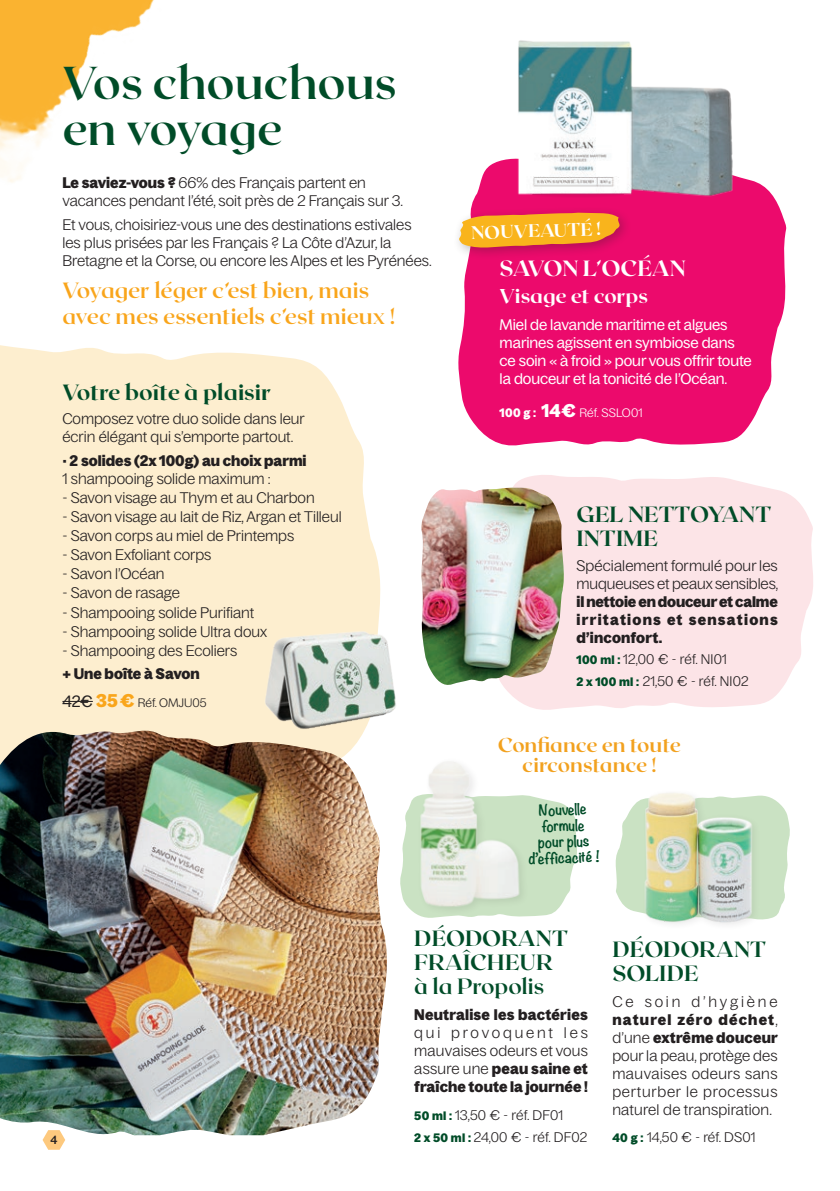
<style>
.page{position:relative;width:840px;height:1191px;background:#fff}
.page>*{position:absolute;margin:0;border:0;box-sizing:border-box;transform-origin:0 0}
.t1{font:700 46px/46px "Roxborough CF";letter-spacing:-.005em;color:#004c28}
.NOM_DU_PRODUIT{font:800 22px/24px "Roxborough CF";color:#004c28}
.t2{font:700 22px/26.4px "Roxborough CF";color:#f9a51b}
.t3{font:800 22px "Roxborough CF";color:#004c28}
.NOM_DU_PRODUIT-2{font:800 22px "Roxborough CF";letter-spacing:-.02em;color:#fff}
.t4{font:800 20px/20px "Roxborough CF";letter-spacing:-.005em;color:#f2a11e;text-align:center}
.NOM_DU_PRODUIT-3{font:800 20px "Roxborough CF";letter-spacing:-.005em;color:#fff}
.NOM_DU_PRODUIT-4{font:800 18.2px "Roxborough CF";color:#fff}
.Descriptif_produit{font:300 15px/18px "Bagoss Standard";color:#231f20}
.Descriptif_produit-2{font:700 15px/18px "Bagoss Standard";letter-spacing:.01em;color:#231f20;text-align:justify}
.t5{font:15px/18px "Bagoss Standard";letter-spacing:-.005em;color:#fff}
.Note_script{font:700 14px/16px "Noteworthy";color:#004c28;text-align:center}
.Descriptif_produit-3{font:300 13.6px "Bagoss Standard";letter-spacing:.015em;color:#231f20}
.t6{font:500 13px "Today SHOP";color:#231f20}
.REF_PRIX{font:300 12px "Bagoss Standard";letter-spacing:.015em;color:#fff}
.t7{font:300 12px "Bagoss Standard";color:#231f20}
.s1{font-weight:700}
.s2{font-weight:400;font-size:16px}
.s3{font-weight:700;font-size:18px;color:#f9a51b}
.s4{font-weight:700;font-size:18px}
.s5{font-weight:300}
.s6{font-weight:700;font-size:12px;color:#004c28}
</style>
<div class="page">
<div style="left:0;top:345px;width:381px;height:381px;background:#fdeecf"></div>
<img style="left:0;top:0;width:154px;height:183px">
<img style="left:0;top:726px;width:387px;height:409px">
<svg style="left:458px;top:167px;width:329px;height:279px;background:#ee237b"></svg>
<svg style="left:504px;top:475px;width:309px;height:235px;background:#fce6e9"></svg>
<svg style="left:400px;top:796px;width:177px;height:122px"></svg>
<svg style="left:615px;top:796px;width:175px;height:124px"></svg>
<img style="left:488px;top:40px;width:264px;height:190px">
<img style="left:262px;top:620px;width:134px;height:115px">
<hr style="left:62px;top:701px;width:31px;height:1px;background:#231f20">
<img style="left:629px;top:792px;width:135px;height:132px">
<div style="left:416px;top:757px;width:113px;height:159px;background:#231f20;opacity:.1"></div>
<img style="left:408px;top:757px;width:118px;height:159px">
<img style="left:421px;top:487px;width:146px;height:200px">
<div style="left:452px;top:206px;width:180px;height:55px;background:#231f20;opacity:.3"></div>
<svg style="left:458px;top:213px;width:165px;height:35px;background:#f2992f"></svg>
<svg style="left:43px;top:1130px;width:22px;height:19px"></svg>
<p class="t1" style="left:62px;top:57px;width:335px">Vos chouchous en voyage</p>
<p class="Descriptif_produit" style="left:62px;top:173px;width:342px"><span class="s1">Le saviez-vous ?</span> 66% des Français partent en vacances pendant l’été, soit près de 2 Français sur 3.</p>
<p class="Descriptif_produit" style="left:62px;top:215px;width:370px">Et vous, choisiriez-vous une des destinations estivales les plus prisées par les Français ? La Côte d’Azur, la<br>Bretagne et la Corse, ou encore les Alpes et les Pyrénées.</p>
<p class="t2" style="left:62px;top:275px;width:334px">Voyager léger c’est bien, mais avec mes essentiels c’est mieux !</p>
<p class="t3" style="left:62px;top:375px;width:210px">Votre boîte à plaisir</p>
<p class="Descriptif_produit" style="left:62px;top:409px;width:244px">Composez votre duo solide dans leur écrin élégant qui s’emporte partout.</p>
<p class="Descriptif_produit-2" style="left:62px;top:450px;width:245px">• 2 solides (2x 100g) au choix parmi</p>
<p class="Descriptif_produit" style="left:62px;top:468px;width:209px">1 shampooing solide maximum :</p>
<p class="Descriptif_produit" style="left:62px;top:487px;width:254px">- Savon visage au Thym et au Charbon</p>
<p class="Descriptif_produit" style="left:62px;top:507px;width:281px">- Savon visage au lait de Riz, Argan et Tilleul</p>
<p class="Descriptif_produit" style="left:62px;top:526px;width:233px">- Savon corps au miel de Printemps</p>
<p class="Descriptif_produit" style="left:62px;top:545px;width:150px">- Savon Exfoliant corps</p>
<p class="Descriptif_produit" style="left:62px;top:564px;width:104px">- Savon l’Océan</p>
<p class="Descriptif_produit" style="left:62px;top:583px;width:119px">- Savon de rasage</p>
<p class="Descriptif_produit" style="left:62px;top:602px;width:193px">- Shampooing solide Purifiant</p>
<p class="Descriptif_produit" style="left:62px;top:621px;width:206px">- Shampooing solide Ultra doux</p>
<p class="Descriptif_produit" style="left:62px;top:641px;width:176px">- Shampooing des Ecoliers</p>
<p class="Descriptif_produit-2" style="left:62px;top:664px;width:139px">+ Une boîte à Savon</p>
<p class="t7" style="left:62px;top:694px;width:145px"><span class="s2">42€</span> <span class="s3">35 €</span> Réf. OMJU05</p>
<p class="NOM_DU_PRODUIT-4" style="left:470px;top:219px;width:131px;rotate:-2deg">NOUVEAUTÉ !</p>
<p class="NOM_DU_PRODUIT-2" style="left:499px;top:251px;width:188px">SAVON L’OCÉAN</p>
<p class="NOM_DU_PRODUIT-3" style="left:499px;top:281px;width:150px">Visage et corps</p>
<p class="t5" style="left:499px;top:315px;width:253px">Miel de lavande maritime et algues marines agissent en symbiose dans ce soin « à froid » pour vous offrir toute la douceur et la tonicité de l’Océan.</p>
<p class="REF_PRIX" style="left:499px;top:404px;width:144px"><span class="s1">100 g :</span> <span class="s4">14€</span> Réf. SSLO01</p>
<p class="NOM_DU_PRODUIT" style="left:576px;top:500px;width:196px">GEL NETTOYANT<br>INTIME</p>
<p class="Descriptif_produit-2" style="left:576px;top:556px;width:203px"><span class="s5">Spécialement formulé pour les muqueuses et peaux sensibles, </span>il nettoie en douceur et calme irritations et sensations d’inconfort.</p>
<p class="Descriptif_produit-3" style="left:576px;top:650px;width:152px"><span class="s6">100 ml :</span> 12,00 € - réf. NI01</p>
<p class="Descriptif_produit-3" style="left:576px;top:671px;width:174px"><span class="s6">2 x 100 ml :</span> 21,50 € - réf. NI02</p>
<p class="t4" style="left:497px;top:733px;width:184px">Confiance en toute circonstance !</p>
<p class="Note_script" style="left:526px;top:802px;width:73px;rotate:-2deg">Nouvelle formule pour plus d’effi cacité !</p>
<p class="t6" style="left:50px;top:1133px;width:8px">4</p>
<p class="NOM_DU_PRODUIT" style="left:414px;top:925px;width:155px">DÉODORANT<br>FRAÎCHEUR <span class="s1">à la Propolis</span></p>
<p class="Descriptif_produit-2" style="left:414px;top:1004px;width:175px">Neutralise les bactéries <span class="s5">qui provoquent les mauvaises odeurs et vous assure une</span> peau saine et fraîche toute la journée !</p>
<p class="Descriptif_produit-3" style="left:414px;top:1105px;width:150px"><span class="s6">50 ml :</span> 13,50 € - réf. DF01</p>
<p class="Descriptif_produit-3" style="left:414px;top:1127px;width:174px"><span class="s6">2 x 50 ml :</span> 24,00 € - réf. DF02</p>
<p class="NOM_DU_PRODUIT" style="left:612px;top:935px;width:155px">DÉODORANT<br>SOLIDE</p>
<p class="Descriptif_produit" style="left:612px;top:991px;width:167px;text-align:justify">Ce soin d’hygiène <span class="s1">naturel zéro déchet</span>, d’une <span class="s1">extrême douceur </span>pour la peau, protège des mauvaises odeurs sans perturber le processus naturel de transpiration.</p>
<p class="Descriptif_produit-3" style="left:612px;top:1127px;width:145px"><span class="s6">40 g :</span> 14,50 € - réf. DS01</p>
</div>
